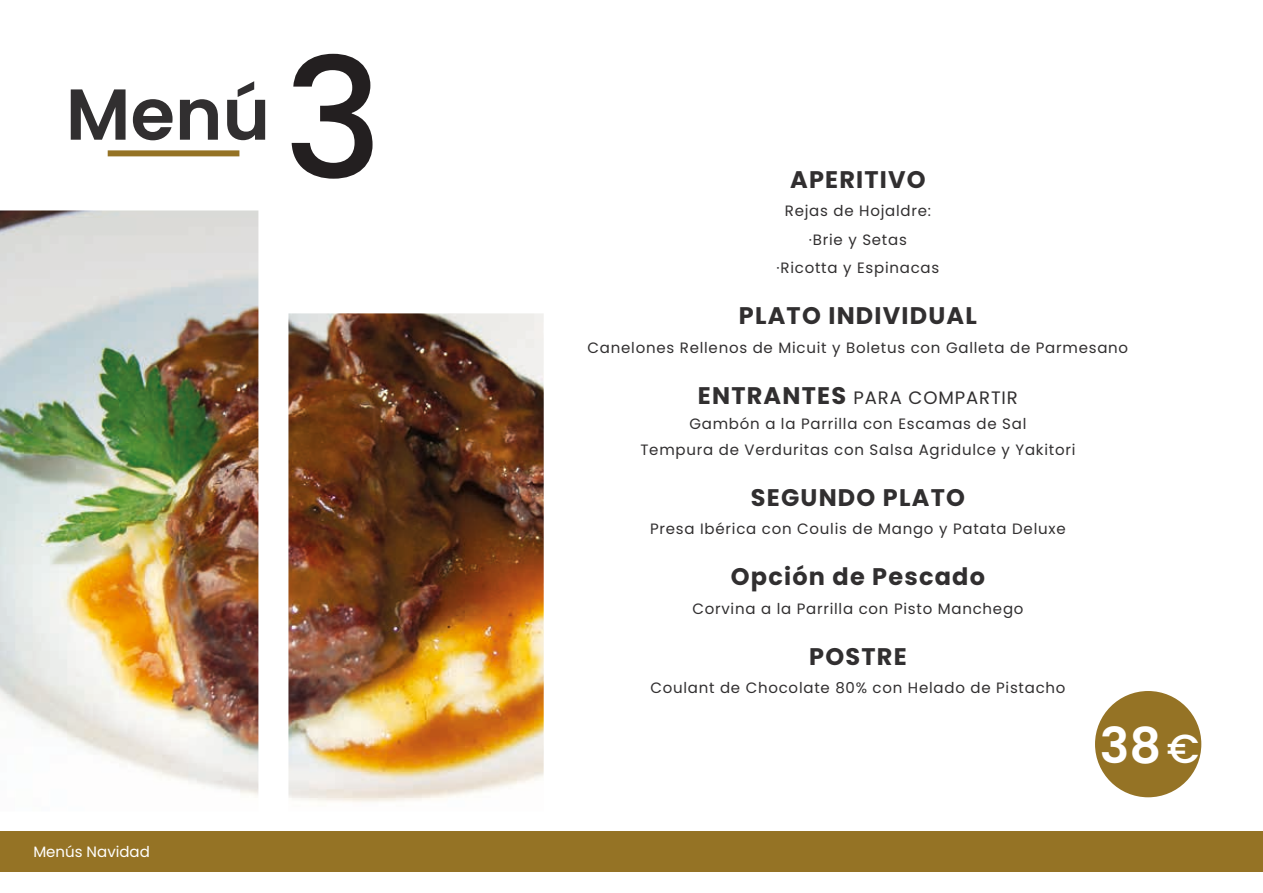
<style>
.page{position:relative;width:1263px;height:893px;background:#fff}
.page>*{position:absolute;margin:0;border:0;box-sizing:border-box;transform-origin:0 0}
.t1{font:500 166.5px "Poppins";color:#231f20}
.t2{font:600 72px "Poppins";color:#312f30}
.t3{font:600 49.5px "Poppins";color:#fff}
.t4{font:700 24px "Poppins";letter-spacing:.05em;color:#312f30}
.t5{font:18px "Poppins";letter-spacing:.05em;color:#312f30}
.t6{font:15px/28.5px "Poppins";letter-spacing:.05em;color:#312f30;text-align:center}
.t7{font:15px "Poppins";color:#fff}
.s1{font-weight:700;font-size:24px}
.s2{font-weight:500;font-size:40.5px}
</style>
<div class="page">
<div style="left:108px;top:150px;width:131px;height:6px;background:#957325"></div>
<div style="left:1095px;top:691px;width:106px;height:106px;background:#957325;border-radius:50%"></div>
<div style="left:0;top:831px;width:1263px;height:41px;background:#957325"></div>
<img style="left:0;top:210px;width:544px;height:592px">
<h2 class="t2" style="left:66px;top:73px;width:206px">Menú</h2>
<h1 class="t1" style="left:284px;top:23px;width:100px">3</h1>
<p class="t7" style="left:33px;top:843px;width:118px">Menús Navidad</p>
<h3 class="t4" style="left:790px;top:166px;width:137px">APERITIVO</h3>
<p class="t6" style="left:777px;top:197px;width:164px">Rejas de Hojaldre: ·Brie y Setas ·Ricotta y Espinacas</p>
<h3 class="t4" style="left:739px;top:302px;width:240px">PLATO INDIVIDUAL</h3>
<p class="t6" style="left:588px;top:333px;width:542px">Canelones Rellenos de Micuit y Boletus con Galleta de Parmesano</p>
<p class="t5" style="left:698px;top:387px;width:321px"><span class="s1">ENTRANTES</span> PARA COMPARTIR</p>
<p class="t6" style="left:640px;top:411px;width:436px;line-height:25.5px">Gambón a la Parrilla con Escamas de Sal<br>Tempura de Verduritas con Salsa Agridulce y Yakitori</p>
<h3 class="t4" style="left:751px;top:484px;width:215px">SEGUNDO PLATO</h3>
<p class="t6" style="left:650px;top:515px;width:417px">Presa Ibérica con Coulis de Mango y Patata Deluxe</p>
<h3 class="t4" style="left:731px;top:563px;width:256px">Opción de Pescado</h3>
<p class="t6" style="left:692px;top:594px;width:333px">Corvina a la Parrilla con Pisto Manchego</p>
<h3 class="t4" style="left:809px;top:643px;width:99px">POSTRE</h3>
<p class="t6" style="left:650px;top:674px;width:417px">Coulant de Chocolate 80% con Helado de Pistacho</p>
<h3 class="t3" style="left:1100px;top:717px;width:101px">38<span class="s2">€</span></h3>
</div>
